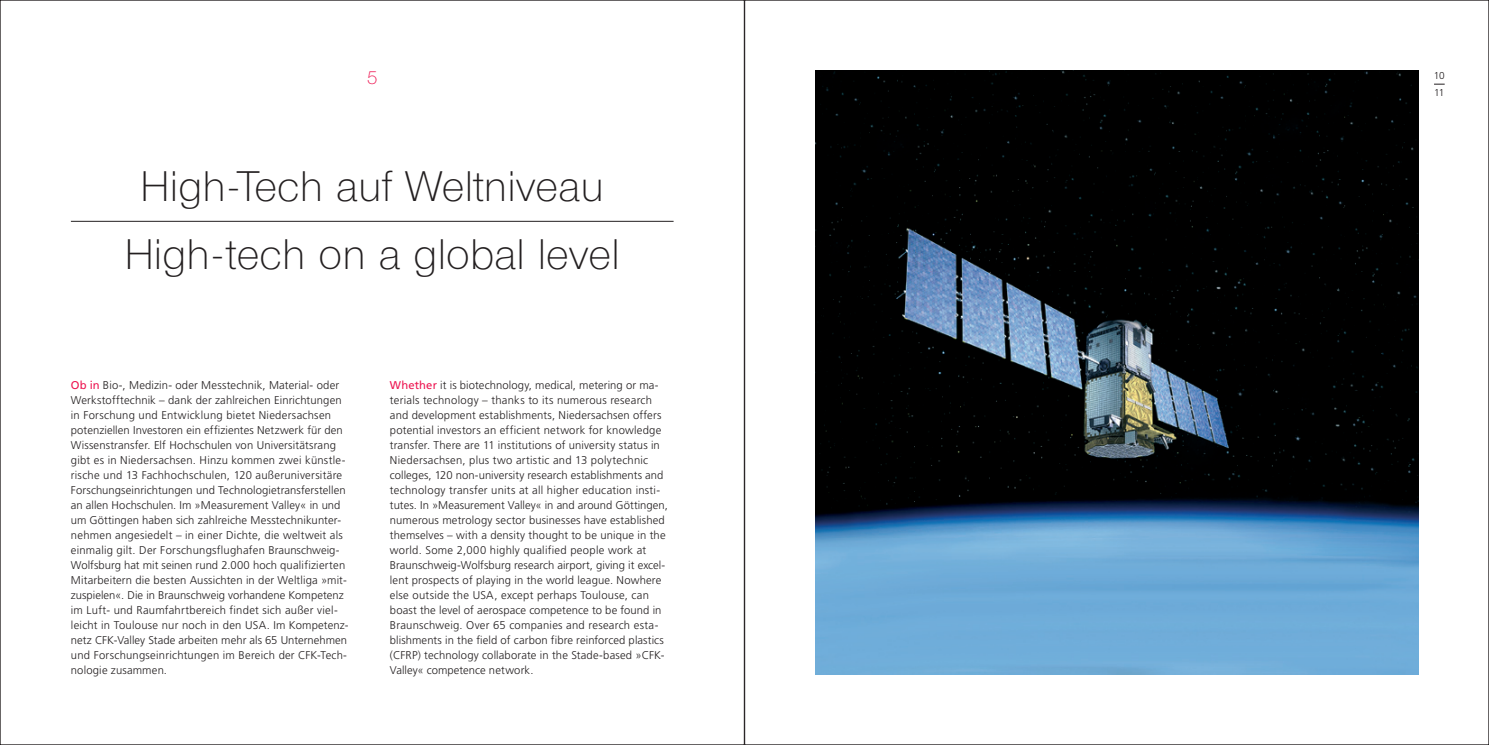
<style>
.page{position:relative;width:1489px;height:745px;background:#fff}
.page>*{position:absolute;margin:0;border:0;box-sizing:border-box;transform-origin:0 0}
.t1{font:300 41.25px/67.6px "Olnova";letter-spacing:.02em;color:#231f20;text-align:center}
.t2{font:300 17.5px "Olnova";color:#ed1450}
.t3{font:300 11.25px/15px "Frutiger";letter-spacing:.015em;color:#231f20}
.t4{font:300 10px/17.5px "Frutiger";color:#231f20}
.s1{font-weight:400;color:#ed1450}
</style>
<div class="page">
<img style="left:815px;top:71px;width:602px;height:602px">
<hr style="left:71px;top:221px;width:602px;height:1px;background:#231f20">
<h2 class="t2" style="left:367px;top:67px;width:12px">5</h2>
<p class="t4" style="left:1433px;top:66px;width:12px">10<br>11</p>
<h1 class="t1" style="left:125px;top:152px;width:496px">High-Tech auf Weltniveau<br>High-tech on a global level</h1>
<p class="t3" style="left:71px;top:377px;width:279px"><span class="s1">Ob in</span> Bio-, Medizin- oder Messtechnik, Material- oder Werkstofftechnik – dank der zahlreichen Einrichtungen in Forschung und Entwicklung bietet Niedersachsen potenziellen Investoren ein effizientes Netzwerk für den Wissenstransfer. Elf Hochschulen von Universitätsrang gibt es in Niedersachsen. Hinzu kommen zwei künstle&shy;rische und 13 Fachhochschulen, 120 außeruniversitäre Forschungseinrichtungen und Technologietransferstellen an allen Hochschulen. Im »Measurement Valley« in und um Göttingen haben sich zahlreiche Messtechnikunter&shy;nehmen angesiedelt – in einer Dichte, die weltweit als einmalig gilt. Der Forschungsflughafen Braunschweig-Wolfsburg hat mit seinen rund 2.000 hoch qualifizierten Mitarbeitern die besten Aussichten in der Weltliga »mit&shy;zuspielen«. Die in Braunschweig vorhandene Kompetenz im Luft- und Raumfahrtbereich findet sich außer viel&shy;leicht in Toulouse nur noch in den USA. Im Kompetenz&shy;netz CFK-Valley Stade arbeiten mehr als 65 Unternehmen und Forschungseinrichtungen im Bereich der CFK-Tech&shy;nologie zusammen.</p>
<p class="t3" style="left:390px;top:377px;width:279px"><span class="s1">Whether</span> it is biotechnology, medical, metering or ma&shy;terials technology – thanks to its numerous research and development establishments, Niedersachsen offers potential investors an efficient network for knowledge transfer. There are 11 institutions of university status in Niedersachsen, plus two artistic and 13 polytechnic colleges, 120 non-university research establishments and technology transfer units at all higher education insti&shy;tutes. In »Measurement Valley« in and around Göttingen, numerous metrology sector businesses have established themselves – with a density thought to be unique in the world. Some 2,000 highly qualified people work at Braunschweig-Wolfsburg research airport, giving it excel&shy;lent prospects of playing in the world league. Nowhere else outside the USA, except perhaps Toulouse, can boast the level of aerospace competence to be found in Braunschweig. Over 65 companies and research esta&shy;blishments in the field of carbon fibre reinforced plastics (CFRP) technology collaborate in the Stade-based »CFK-Valley« competence network.</p>
</div>
